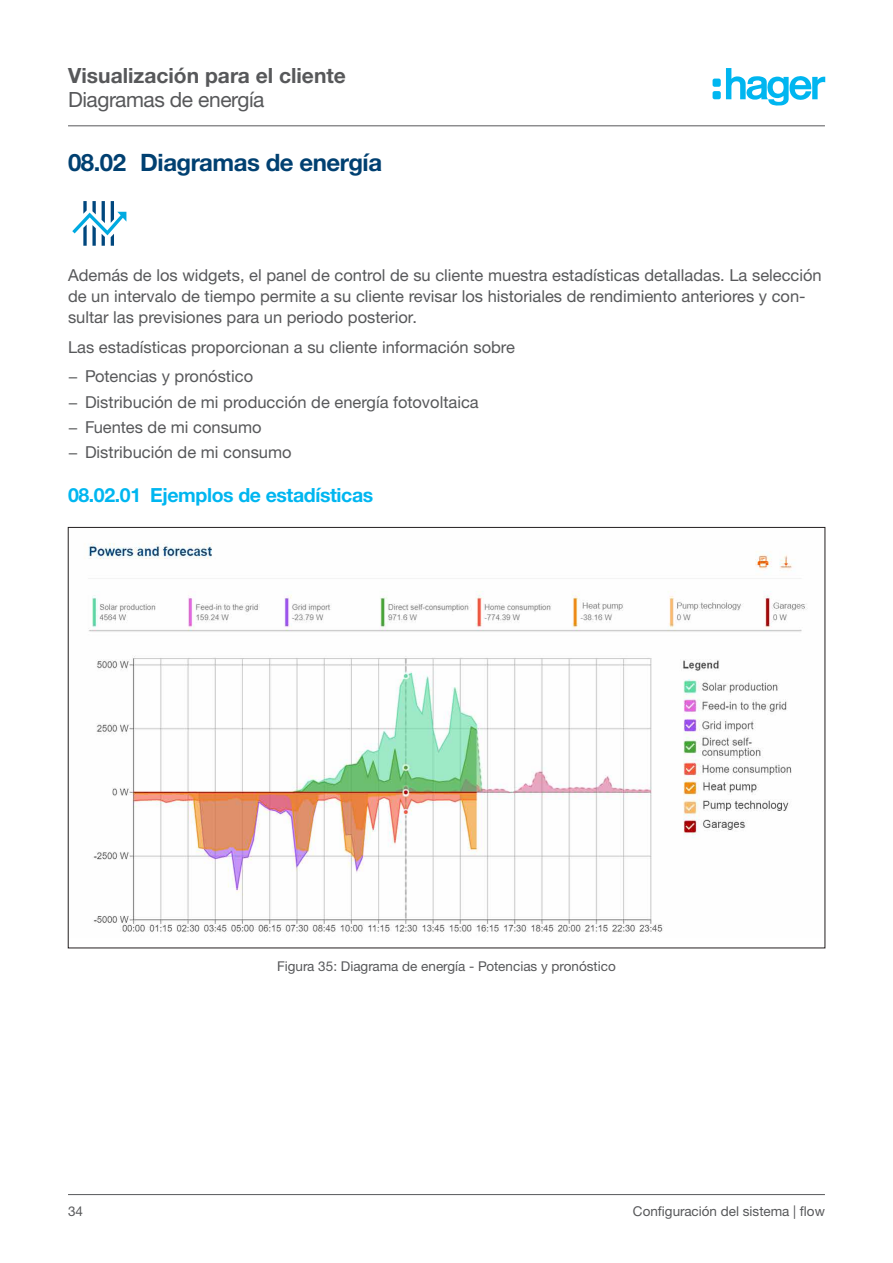
<style>
.page{position:relative;width:893px;height:1263px;background:#fff}
.page>*{position:absolute;margin:0;border:0;box-sizing:border-box;transform-origin:0 0}
.t1{font:700 24px "Helvetica Neue LTW1 G";letter-spacing:-.02em;color:#004071}
.t2{font:700 21px "Helvetica Neue LTW1 G";color:#57585a}
.t3{font:21px "Helvetica Neue LTW1 G";letter-spacing:-.02em;color:#57585a}
.t4{font:700 19.5px "Helvetica Neue LTW1 G";letter-spacing:-.02em;color:#00b6f0}
.copy-text{font:16.5px/21px "Helvetica Neue LTW1 G";color:#57585a}
.t5{font:13.5px "Helvetica Neue LTW1 G";color:#57585a}
</style>
<div class="page">
<hr style="left:68px;top:125px;width:757px;height:1px;background:#57585a">
<hr style="left:68px;top:1194px;width:757px;height:1px;background:#57585a">
<svg style="left:72px;top:201px;width:54px;height:45px"></svg>
<img style="left:88px;top:543px;width:720px;height:389px">
<svg style="left:713px;top:68px;width:112px;height:38px"></svg>
<p class="t2" style="left:68px;top:63px;width:279px">Visualización para el cliente</p>
<p class="t3" style="left:68px;top:87px;width:198px">Diagramas de energía</p>
<p class="t1" style="left:68px;top:148px;width:316px">08.02 Diagramas de energía</p>
<p class="copy-text" style="left:68px;top:265px;width:755px">Además de los widgets, el panel de control de su cliente muestra estadísticas detalladas. La selección de un intervalo de tiempo permite a su cliente revisar los historiales de rendimiento anteriores y con&shy;sultar las previsiones para un periodo posterior.</p>
<p class="copy-text" style="left:68px;top:336px;width:448px">Las estadísticas proporcionan a su cliente información sobre</p>
<p class="copy-text" style="left:68px;top:366px;width:187px">− Potencias y pronóstico</p>
<p class="copy-text" style="left:68px;top:391px;width:412px">− Distribución de mi producción de energía fotovoltaica</p>
<p class="copy-text" style="left:68px;top:416px;width:195px">− Fuentes de mi consumo</p>
<p class="copy-text" style="left:68px;top:442px;width:225px">− Distribución de mi consumo</p>
<p class="t4" style="left:68px;top:483px;width:307px">08.02.01 Ejemplos de estadísticas</p>
<p class="t5" style="left:277px;top:957px;width:340px">Figura 35: Diagrama de energía - Potencias y pronóstico</p>
<p class="t5" style="left:68px;top:1203px;width:17px">34</p>
<p class="t5" style="left:633px;top:1203px;width:194px">Configuración del sistema | flow</p>
</div>
